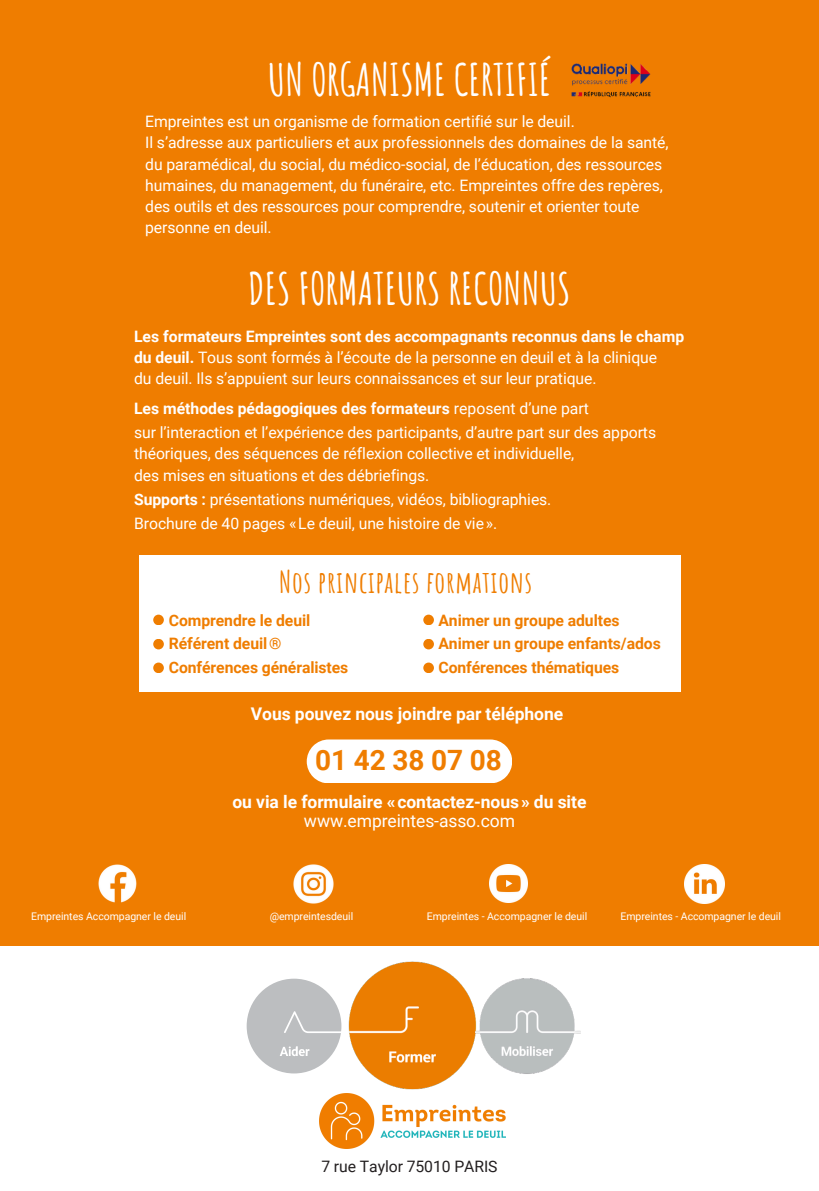
<style>
.page{position:relative;width:819px;height:1191px;background:#fff}
.page>*{position:absolute;margin:0;border:0;box-sizing:border-box;transform-origin:0 0}
.t1{font:700 43.75px "Amatic SC";color:#fff}
.t2{font:700 29.75px "Amatic SC";letter-spacing:.025em;color:#ef7d00}
.t3{font:700 28px "Roboto";letter-spacing:-.005em;color:#ef7d00}
.t4{font:700 17.5px/18.4px "Roboto";letter-spacing:-.005em;color:#fff;text-align:center}
.t5{font:15.75px/21px "Roboto";letter-spacing:-.005em;color:#fff}
.t6{font:700 15.75px/23.6px "Roboto";letter-spacing:-.005em;color:#ef7d00}
.t7{font:15.75px "Roboto";letter-spacing:-.005em;color:#231f20}
.t8{font:10.5px "Roboto";letter-spacing:-.005em;color:#fff}
.s1{font-weight:700}
.s2{font-weight:400}
</style>
<div class="page">
<div style="left:0;top:5px;width:819px;height:917px;background:#ef7d00"></div>
<div style="left:139px;top:555px;width:541px;height:136px;background:#fff"></div>
<div style="left:153px;top:614px;width:11px;height:11px;background:#ef7d00;border-radius:50%"></div>
<div style="left:153px;top:639px;width:11px;height:10px;background:#ef7d00;border-radius:50%"></div>
<div style="left:153px;top:662px;width:11px;height:11px;background:#ef7d00;border-radius:50%"></div>
<div style="left:423px;top:614px;width:11px;height:11px;background:#ef7d00;border-radius:50%"></div>
<div style="left:423px;top:639px;width:11px;height:10px;background:#ef7d00;border-radius:50%"></div>
<div style="left:423px;top:662px;width:11px;height:11px;background:#ef7d00;border-radius:50%"></div>
<img style="left:571px;top:63px;width:80px;height:35px">
<div style="left:0;top:897px;width:819px;height:48px;background:#ef7d00"></div>
<div style="left:307px;top:739px;width:205px;height:44px;background:#fff"></div>
<img style="left:319px;top:1093px;width:187px;height:55px">
<div style="left:0;top:0;width:819px;height:32px;background:#ef7d00"></div>
<img style="left:685px;top:864px;width:39px;height:39px">
<div style="left:247px;top:978px;width:94px;height:95px;background:#bcbec0;border-radius:50%"></div>
<svg style="left:284px;top:1011px;width:57px;height:22px"></svg>
<svg style="left:280px;top:1046px;width:30px;height:10px"></svg>
<img style="left:341px;top:961px;width:135px;height:136px">
<img style="left:476px;top:978px;width:105px;height:119px">
<img style="left:489px;top:864px;width:38px;height:38px">
<img style="left:294px;top:864px;width:39px;height:39px">
<img style="left:98px;top:864px;width:38px;height:38px">
<p class="t1" style="left:268px;top:51px;width:285px">UN ORGANISME CERTIFIÉ</p>
<p class="t5" style="left:145px;top:112px;width:525px">Empreintes est un organisme de formation certifié sur le deuil.<br>Il s’adresse aux particuliers et aux professionnels des domaines de la santé, du paramédical, du social, du médico-social, de l’éducation, des ressources humaines, du management, du funéraire, etc. Empreintes offre des repères, des outils et des ressources pour comprendre, soutenir et orienter toute personne en deuil.</p>
<p class="t1" style="left:248px;top:261px;width:324px">DES FORMATEURS RECONNUS</p>
<p class="t5" style="left:134px;top:326px;width:552px"><span class="s1">Les formateurs Empreintes sont des accompagnants reconnus dans le champ du deuil.</span> Tous sont formés à l’écoute de la personne en deuil et à la clinique<br>du deuil. Ils s’appuient sur leurs connaissances et sur leur pratique.</p>
<p class="t5" style="left:134px;top:397px;width:524px;line-height:23.6px"><span class="s1">Les méthodes pédagogiques des formateurs</span> reposent d’une part<br>sur l’interaction et l’expérience des participants, d’autre part sur des apports</p>
<p class="t5" style="left:134px;top:442px;width:442px;line-height:23.1px">théoriques, des séquences de réflexion collective et individuelle, des mises en situations et des débriefings.<br><span class="s1">Supports :</span> présentations numériques, vidéos, bibliographies.<br>Brochure de 40 pages «Le deuil, une histoire de vie».</p>
<p class="t2" style="left:279px;top:563px;width:254px">Nos principales formations</p>
<h5 class="t6" style="left:169px;top:608px;width:181px">Comprendre le deuil<br>Référent deuil®<br>Conférences généralistes</h5>
<h5 class="t6" style="left:438px;top:608px;width:224px">Animer un groupe adultes<br>Animer un groupe enfants/ados<br>Conférences thématiques</h5>
<h2 class="t4" style="left:251px;top:705px;width:314px">Vous pouvez nous joindre par téléphone</h2>
<p class="t3" style="left:315px;top:744px;width:188px">01 42 38 07 08</p>
<h4 class="t4" style="left:233px;top:793px;width:355px">ou via le formulaire «contactez-nous» du site <span class="s2">www.empreintes-asso.com</span></h4>
<p class="t8" style="left:31px;top:910px;width:157px">Empreintes Accompagner le deuil</p>
<p class="t8" style="left:270px;top:910px;width:85px">@empreintesdeuil</p>
<h6 class="t8" style="left:427px;top:910px;width:162px">Empreintes - Accompagner le deuil</h6>
<p class="t8" style="left:621px;top:910px;width:162px">Empreintes - Accompagner le deuil</p>
<h3 class="t7" style="left:321px;top:1157px;width:178px">7 rue Taylor 75010 PARIS</h3>
</div>
